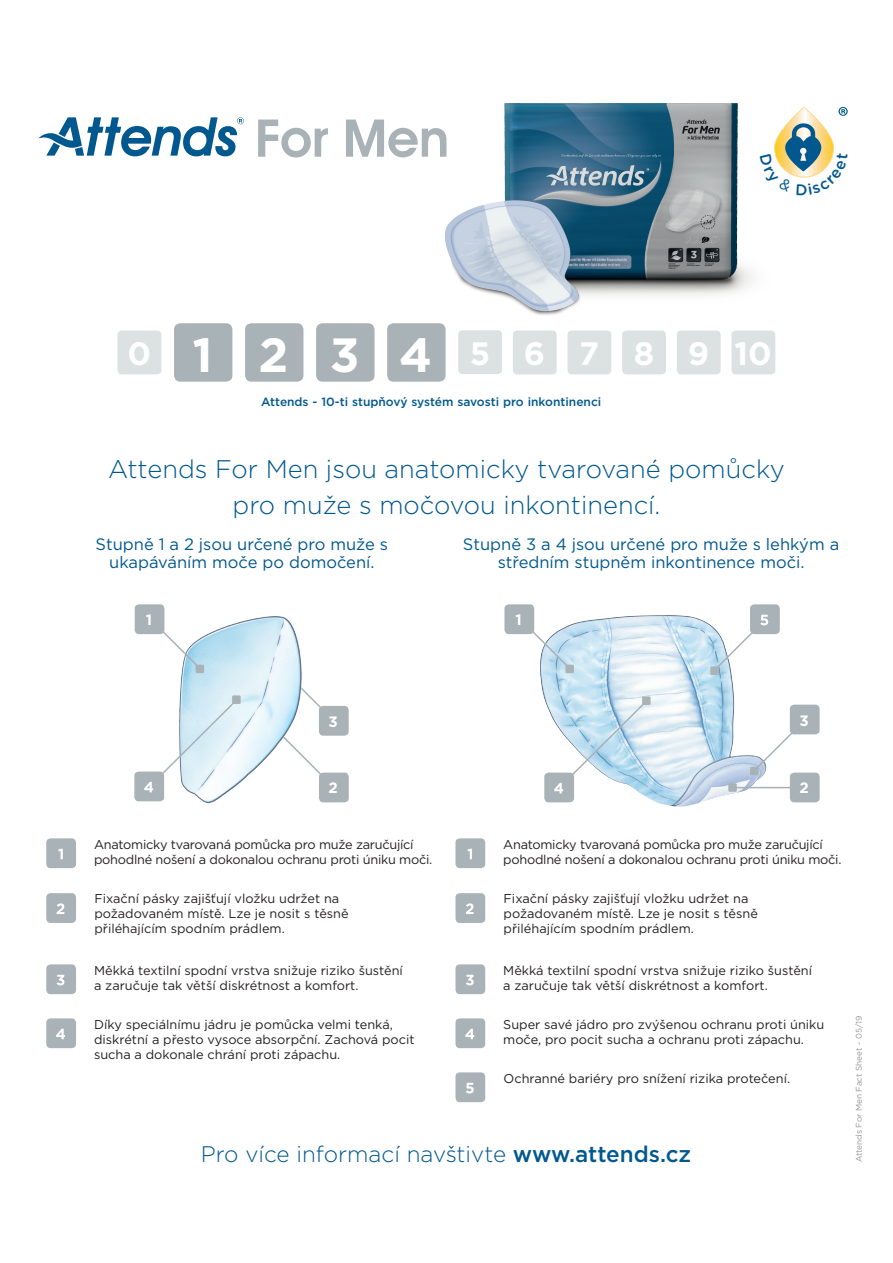
<style>
.page{position:relative;width:893px;height:1263px;background:#fff}
.page>*{position:absolute;margin:0;border:0;box-sizing:border-box;transform-origin:0 0}
.t1{font:700 32.4px "Gotham";letter-spacing:1.04em;color:#fff}
.t2{font:300 25.5px/36px "Gotham";color:#01588f;text-align:center}
.t3{font:300 22.5px "Gotham";color:#01588f}
.t4{font:16.5px/18px "Gotham";color:#01588f;text-align:center}
.t5{font:700 15px "Gotham";color:#fff}
.t6{font:12.75px/15.3px "Gotham";color:#231f20}
.t7{font:12.75px/15.3px "Gotham";letter-spacing:-.02em;color:#231f20}
.t8{font:500 12px "Gotham";color:#01588f}
.t9{font:8.25px "Gotham";color:#939598}
.s1{font-size:48px}
.s2{font-weight:500}
</style>
<div class="page">
<svg style="left:38px;top:117px;width:206px;height:39px"></svg>
<svg style="left:258px;top:120px;width:70px;height:37px"></svg>
<svg style="left:346px;top:120px;width:77px;height:37px"></svg>
<div style="left:174px;top:323px;width:58px;height:59px;background:#a9b2b6;border-radius:6px"></div>
<div style="left:245px;top:323px;width:58px;height:59px;background:#a9b2b6;border-radius:6px"></div>
<div style="left:316px;top:323px;width:58px;height:59px;background:#a9b2b6;border-radius:6px"></div>
<div style="left:387px;top:323px;width:59px;height:59px;background:#a9b2b6;border-radius:6px"></div>
<div style="left:118px;top:331px;width:43px;height:43px;background:#dce1e2;border-radius:4px"></div>
<div style="left:458px;top:330px;width:44px;height:44px;background:#dce1e2;border-radius:4px"></div>
<div style="left:567px;top:331px;width:44px;height:43px;background:#dce1e2;border-radius:4px"></div>
<div style="left:622px;top:331px;width:44px;height:43px;background:#dce1e2;border-radius:4px"></div>
<div style="left:677px;top:331px;width:44px;height:43px;background:#dce1e2;border-radius:4px"></div>
<div style="left:513px;top:331px;width:44px;height:43px;background:#dce1e2;border-radius:4px"></div>
<div style="left:731px;top:331px;width:44px;height:43px;background:#dce1e2;border-radius:4px"></div>
<img style="left:423px;top:103px;width:352px;height:262px">
<img style="left:540px;top:615px;width:226px;height:192px">
<img style="left:134px;top:605px;width:215px;height:199px">
<div style="left:455px;top:838px;width:30px;height:30px;background:#a9b2b6;border-radius:4px"></div>
<svg style="left:467px;top:849px;width:5px;height:10px"></svg>
<div style="left:790px;top:773px;width:30px;height:29px;background:#a9b2b6;border-radius:4px"></div>
<div style="left:134px;top:771px;width:30px;height:30px;background:#a9b2b6;border-radius:4px"></div>
<div style="left:750px;top:604px;width:30px;height:30px;background:#a9b2b6;border-radius:4px"></div>
<div style="left:728px;top:783px;width:9px;height:9px;background:#a9b2b6"></div>
<svg style="left:711px;top:615px;width:57px;height:58px"></svg>
<div style="left:710px;top:666px;width:9px;height:9px;background:#a9b2b6"></div>
<svg style="left:144px;top:697px;width:96px;height:95px"></svg>
<div style="left:232px;top:695px;width:9px;height:9px;background:#a9b2b6"></div>
<div style="left:455px;top:893px;width:30px;height:30px;background:#a9b2b6;border-radius:4px"></div>
<svg style="left:466px;top:903px;width:8px;height:11px"></svg>
<div style="left:455px;top:964px;width:30px;height:30px;background:#a9b2b6;border-radius:4px"></div>
<svg style="left:466px;top:975px;width:8px;height:10px"></svg>
<div style="left:455px;top:1018px;width:30px;height:30px;background:#a9b2b6;border-radius:4px"></div>
<svg style="left:465px;top:1029px;width:9px;height:10px"></svg>
<div style="left:455px;top:1072px;width:30px;height:30px;background:#a9b2b6;border-radius:4px"></div>
<svg style="left:466px;top:1083px;width:8px;height:10px"></svg>
<div style="left:46px;top:838px;width:30px;height:30px;background:#a9b2b6;border-radius:4px"></div>
<svg style="left:58px;top:849px;width:5px;height:10px"></svg>
<div style="left:46px;top:893px;width:30px;height:30px;background:#a9b2b6;border-radius:4px"></div>
<svg style="left:57px;top:903px;width:7px;height:11px"></svg>
<div style="left:46px;top:964px;width:30px;height:30px;background:#a9b2b6;border-radius:4px"></div>
<svg style="left:57px;top:975px;width:7px;height:10px"></svg>
<div style="left:46px;top:1018px;width:30px;height:30px;background:#a9b2b6;border-radius:4px"></div>
<svg style="left:56px;top:1029px;width:9px;height:10px"></svg>
<div style="left:135px;top:604px;width:29px;height:30px;background:#a9b2b6;border-radius:4px"></div>
<svg style="left:158px;top:626px;width:45px;height:46px"></svg>
<div style="left:196px;top:665px;width:8px;height:8px;background:#a9b2b6"></div>
<div style="left:504px;top:604px;width:30px;height:30px;background:#a9b2b6;border-radius:4px"></div>
<svg style="left:528px;top:626px;width:45px;height:46px"></svg>
<div style="left:565px;top:665px;width:9px;height:8px;background:#a9b2b6"></div>
<hr style="left:732px;top:787px;width:62px;height:1px;background:#a9b2b6">
<div style="left:319px;top:773px;width:30px;height:29px;background:#a9b2b6;border-radius:4px"></div>
<div style="left:790px;top:705px;width:30px;height:29px;background:#a9b2b6;border-radius:4px"></div>
<svg style="left:751px;top:728px;width:45px;height:46px"></svg>
<div style="left:750px;top:767px;width:9px;height:8px;background:#a9b2b6"></div>
<div style="left:319px;top:706px;width:30px;height:30px;background:#a9b2b6;border-radius:4px"></div>
<div style="left:544px;top:773px;width:30px;height:29px;background:#a9b2b6;border-radius:4px"></div>
<svg style="left:554px;top:698px;width:96px;height:95px"></svg>
<div style="left:642px;top:696px;width:9px;height:9px;background:#a9b2b6"></div>
<svg style="left:775px;top:107px;width:58px;height:70px"></svg>
<svg style="left:838px;top:107px;width:10px;height:9px"></svg>
<svg style="left:760px;top:123px;width:74px;height:72px"></svg>
<h1 class="t1" style="left:127px;top:332px;width:646px">0 <span class="s1">1234</span> 5678910</h1>
<p class="t8" style="left:261px;top:394px;width:342px">Attends - 10-ti stupňový systém savosti pro inkontinenci</p>
<h2 class="t2" style="left:108px;top:451px;width:678px">Attends For Men jsou anatomicky tvarované pomůcky pro muže s močovou inkontinencí.</h2>
<p class="t4" style="left:463px;top:535px;width:378px">Stupně 3 a 4 jsou určené pro muže s lehkým a středním stupněm inkontinence moči.</p>
<p class="t4" style="left:96px;top:535px;width:294px">Stupně 1 a 2 jsou určené pro muže s ukapáváním moče po domočení.</p>
<p class="t5" style="left:146px;top:610px;width:8px">1</p>
<p class="t5" style="left:516px;top:610px;width:8px">1</p>
<p class="t5" style="left:328px;top:711px;width:11px">3</p>
<p class="t5" style="left:799px;top:710px;width:11px">3</p>
<p class="t5" style="left:329px;top:778px;width:11px">2</p>
<p class="t5" style="left:799px;top:778px;width:11px">2</p>
<p class="t7" style="left:94px;top:836px;width:340px">Anatomicky tvarovaná pomůcka pro muže zaručující pohodlné nošení a dokonalou ochranu proti úniku moči.</p>
<p class="t6" style="left:94px;top:890px;width:256px">Fixační pásky zajišťují vložku udržet na požadovaném místě. Lze je nosit s těsně přiléhajícím spodním prádlem.</p>
<p class="t6" style="left:94px;top:962px;width:310px">Měkká textilní spodní vrstva snižuje riziko šustění a zaručuje tak větší diskrétnost a komfort.</p>
<p class="t6" style="left:94px;top:1016px;width:322px">Díky speciálnímu jádru je pomůcka velmi tenká, diskrétní a přesto vysoce absorpční. Zachová pocit sucha a dokonale chrání proti zápachu.</p>
<p class="t7" style="left:503px;top:836px;width:340px">Anatomicky tvarovaná pomůcka pro muže zaručující pohodlné nošení a dokonalou ochranu proti úniku moči.</p>
<p class="t6" style="left:504px;top:890px;width:256px">Fixační pásky zajišťují vložku udržet na požadovaném místě. Lze je nosit s těsně přiléhajícím spodním prádlem.</p>
<p class="t6" style="left:503px;top:962px;width:310px">Měkká textilní spodní vrstva snižuje riziko šustění a zaručuje tak větší diskrétnost a komfort.</p>
<p class="t6" style="left:503px;top:1016px;width:322px">Super savé jádro pro zvýšenou ochranu proti úniku moče, pro pocit sucha a ochranu proti zápachu.</p>
<p class="t6" style="left:504px;top:1070px;width:288px">Ochranné bariéry pro snížení rizika protečení.</p>
<h3 class="t3" style="left:201px;top:1140px;width:492px">Pro více informací navštivte <span class="s2">www.attends.cz</span></h3>
<p class="t9" style="left:853px;top:1162px;width:148px;rotate:-90deg">Attends For Men Fact Sheet - 05/19</p>
</div>
